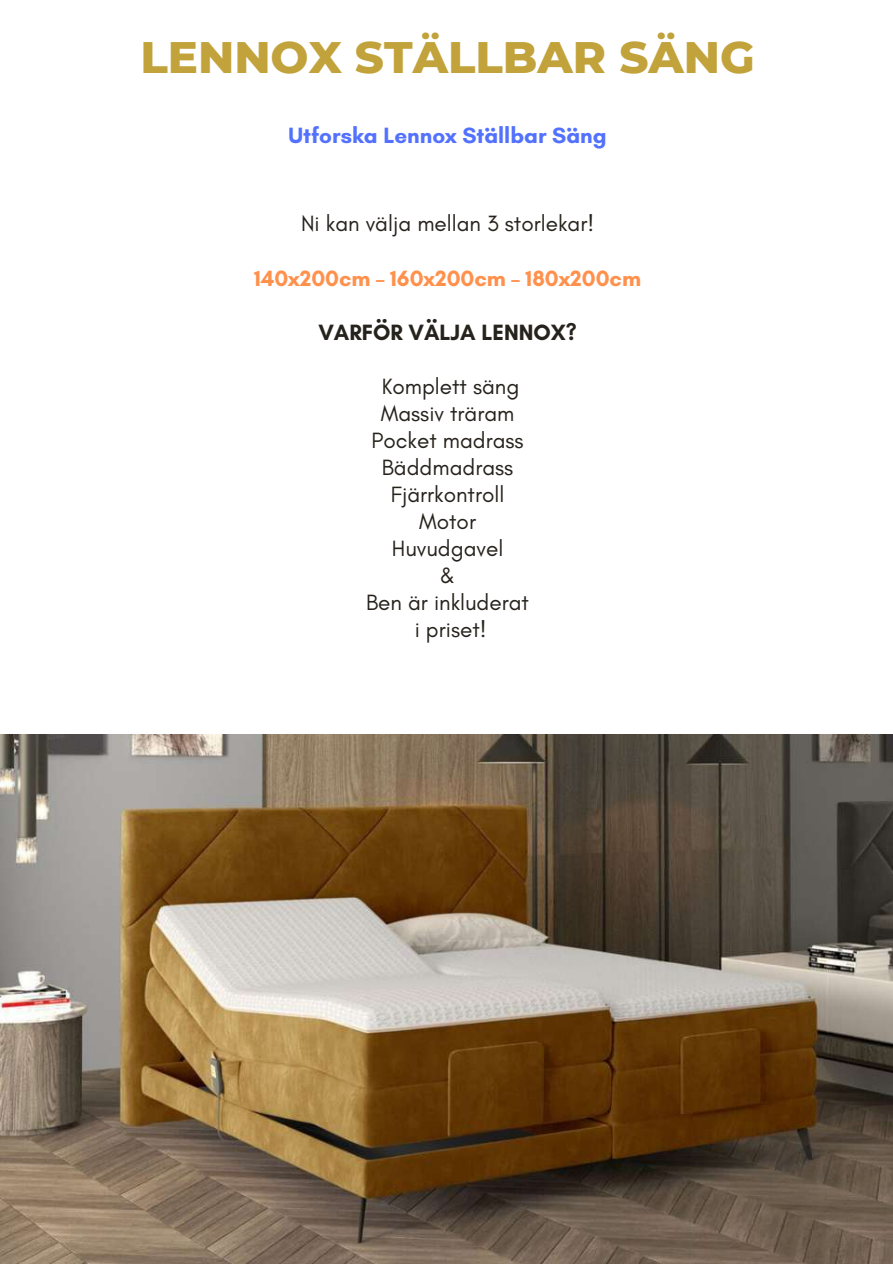
<style>
.page{position:relative;width:893px;height:1264px;background:#fff}
.page>*{position:absolute;margin:0;border:0;box-sizing:border-box;transform-origin:0 0}
.t1{font:800 45px "Montserrat";color:#c2a23a}
.t2{font:22.5px/27px "Glacial Indifference";color:#26221c;text-align:center}
.t3{font:700 22.5px "Glacial Indifference";color:#ff914d}
.t4{font:700 22.5px "Glacial Indifference";color:#5271ff}
.t5{font:700 22.5px "Glacial Indifference";color:#26221c}
</style>
<div class="page">
<img style="left:0;top:734px;width:892px;height:529px">
<svg style="left:623px;top:1026px;width:269px;height:237px;background:#583b1a"></svg>
<svg style="left:668px;top:1072px;width:224px;height:191px;background:#5d4834"></svg>
<h1 class="t1" style="left:140px;top:30px;width:616px">LENNOX STÄLLBAR SÄNG</h1>
<p class="t4" style="left:288px;top:121px;width:319px">Utforska Lennox Ställbar Säng</p>
<p class="t2" style="left:301px;top:210px;width:294px">Ni kan välja mellan 3 storlekar!</p>
<p class="t3" style="left:254px;top:264px;width:388px">140x200cm – 160x200cm – 180x200cm</p>
<p class="t5" style="left:318px;top:318px;width:260px">VARFÖR VÄLJA LENNOX?</p>
<p class="t2" style="left:366px;top:372px;width:164px">Komplett säng<br>Massiv träram<br>Pocket madrass<br>Bäddmadrass<br>Fjärrkontroll<br>Motor<br>Huvudgavel<br>&amp;<br>Ben är inkluderat i priset!</p>
</div>
